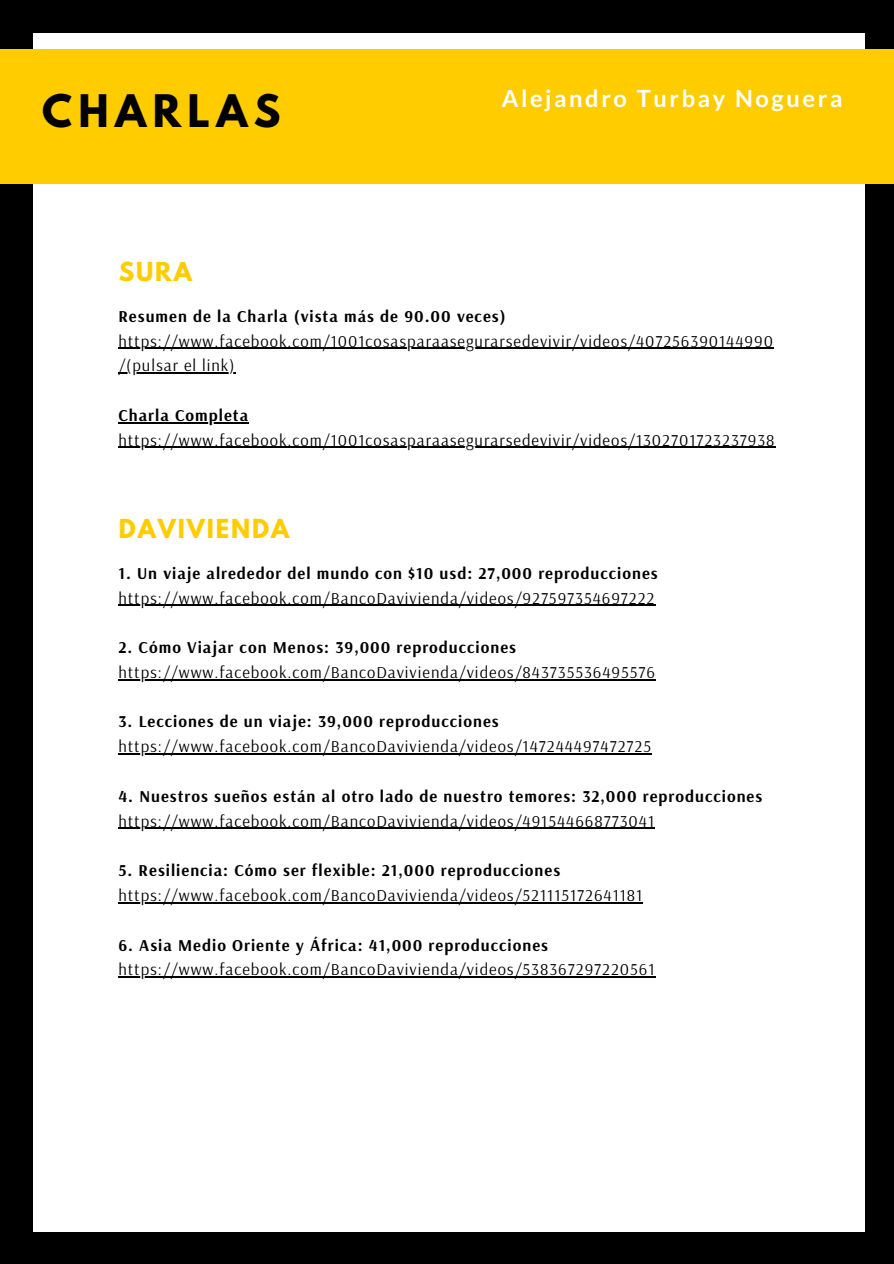
<style>
.page{position:relative;width:894px;height:1264px;background:#fff}
.page>*{position:absolute;margin:0;border:0;box-sizing:border-box;transform-origin:0 0}
.t1{font:700 39.75px "League Spartan";letter-spacing:.16em;color:#000}
.t2{font:700 23.55px "Lato";letter-spacing:.11em;color:#fff}
.t3{font:700 23.25px "League Spartan";letter-spacing:.08em;color:#fc0}
.t4{font:16.5px/24.8px "Arsenal";letter-spacing:.06em;color:#000}
.t5{font:700 16.5px "Arsenal";letter-spacing:.06em;color:#000}
</style>
<div class="page">
<div style="left:0;top:0;width:893px;height:1263px;background:#000"></div>
<div style="left:34px;top:33px;width:830px;height:1198px;background:#fff"></div>
<div style="left:0;top:50px;width:893px;height:134px;background:#fc0"></div>
<hr style="left:118px;top:348px;width:656px;height:1px;background:#000">
<hr style="left:118px;top:372px;width:117px;height:1px;background:#000">
<hr style="left:118px;top:422px;width:131px;height:1px;background:#000">
<hr style="left:118px;top:447px;width:657px;height:1px;background:#000">
<hr style="left:118px;top:604px;width:537px;height:1px;background:#000">
<hr style="left:118px;top:679px;width:538px;height:1px;background:#000">
<hr style="left:118px;top:753px;width:534px;height:1px;background:#000">
<hr style="left:118px;top:827px;width:537px;height:1px;background:#000">
<hr style="left:118px;top:902px;width:525px;height:1px;background:#000">
<hr style="left:118px;top:976px;width:537px;height:1px;background:#000">
<p class="t1" style="left:42px;top:91px;width:240px">CHARLAS</p>
<p class="t2" style="left:501px;top:84px;width:342px">Alejandro Turbay Noguera</p>
<p class="t3" style="left:119px;top:260px;width:75px">SURA</p>
<p class="t5" style="left:118px;top:305px;width:388px">Resumen de la Charla (vista más de 90.00 veces)</p>
<p class="t4" style="left:118px;top:328px;width:656px">https://www.facebook.com/1001cosasparaasegurarsedevivir/videos/407256390144990 /(pulsar el link)</p>
<p class="t5" style="left:118px;top:404px;width:131px">Charla Completa</p>
<p class="t4" style="left:118px;top:427px;width:657px">https://www.facebook.com/1001cosasparaasegurarsedevivir/videos/1302701723237938</p>
<p class="t3" style="left:119px;top:517px;width:172px">DAVIVIENDA</p>
<p class="t5" style="left:118px;top:562px;width:540px">1. Un viaje alrededor del mundo con $10 usd: 27,000 reproducciones</p>
<p class="t4" style="left:118px;top:585px;width:537px">https://www.facebook.com/BancoDavivienda/videos/927597354697222</p>
<p class="t5" style="left:118px;top:636px;width:399px">2. Cómo Viajar con Menos: 39,000 reproducciones</p>
<p class="t4" style="left:118px;top:659px;width:538px">https://www.facebook.com/BancoDavivienda/videos/843735536495576</p>
<p class="t5" style="left:118px;top:711px;width:382px">3. Lecciones de un viaje: 39,000 reproducciones</p>
<p class="t4" style="left:118px;top:733px;width:534px">https://www.facebook.com/BancoDavivienda/videos/147244497472725</p>
<p class="t5" style="left:118px;top:785px;width:645px">4. Nuestros sueños están al otro lado de nuestro temores: 32,000 reproducciones</p>
<p class="t4" style="left:118px;top:808px;width:537px">https://www.facebook.com/BancoDavivienda/videos/491544668773041</p>
<p class="t5" style="left:118px;top:859px;width:443px">5. Resiliencia: Cómo ser flexible: 21,000 reproducciones</p>
<p class="t4" style="left:118px;top:882px;width:525px">https://www.facebook.com/BancoDavivienda/videos/521115172641181</p>
<p class="t5" style="left:118px;top:934px;width:431px">6. Asia Medio Oriente y África: 41,000 reproducciones</p>
<p class="t4" style="left:118px;top:956px;width:537px">https://www.facebook.com/BancoDavivienda/videos/538367297220561</p>
</div>
